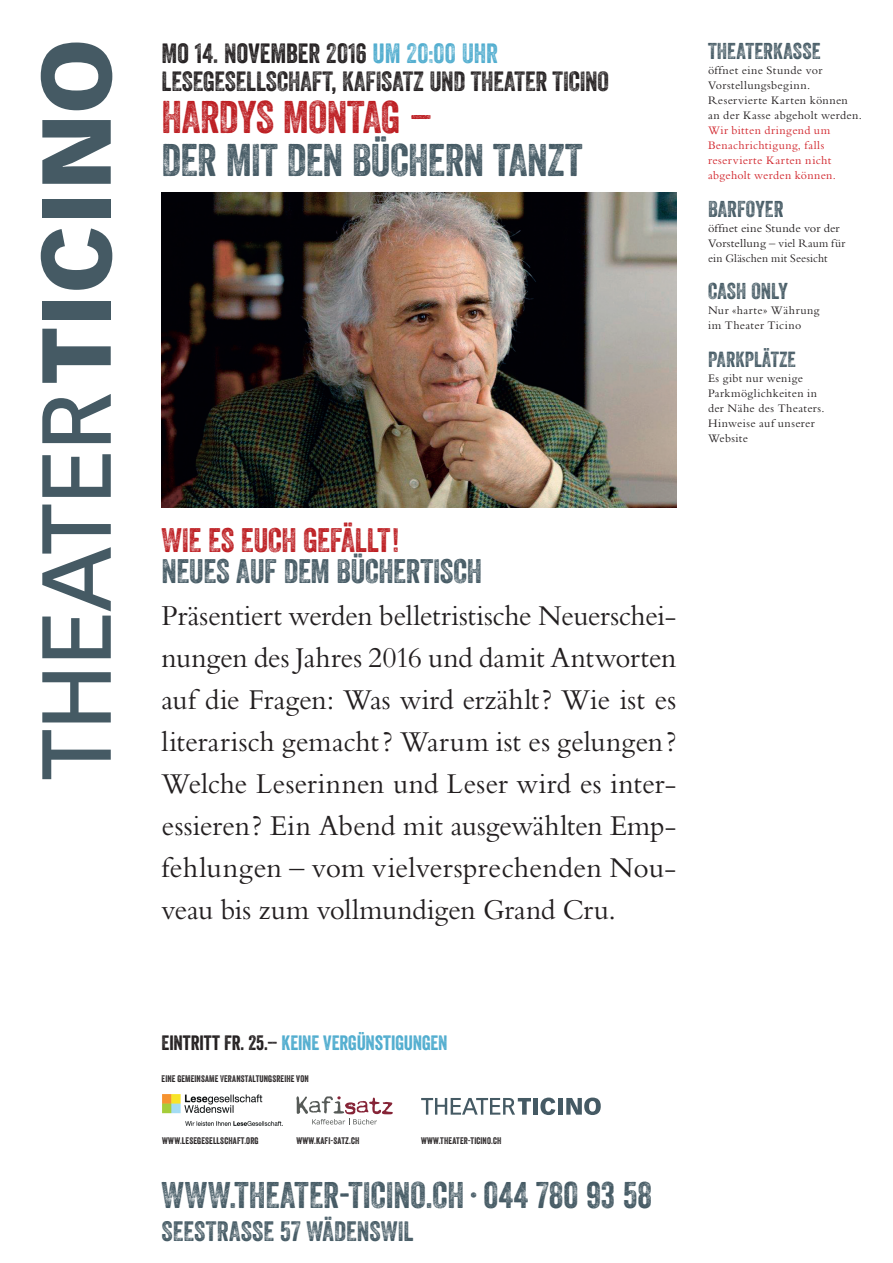
<style>
.page{position:relative;width:893px;height:1263px;background:#fff}
.page>*{position:absolute;margin:0;border:0;box-sizing:border-box;transform-origin:0 0}
.t1{font:44.4px "Veneer Two";letter-spacing:-.015em;color:#455a64}
.t2{font:44.4px "Veneer Two";letter-spacing:-.015em;color:#bd1e22}
.t3{font:36px "Veneer Two";letter-spacing:.005em;color:#455a64}
.t4{font:33px "Veneer Two";letter-spacing:-.01em;color:#455a64}
.t5{font:33px "Veneer Two";letter-spacing:-.01em;color:#bd1e22}
.t6{font:30px/42px "Bembo";color:#231f20;text-align:justify}
.t7{font:27.15px "Veneer Two";letter-spacing:.005em;color:#455a64}
.t8{font:27px/28.2px "Veneer Two";letter-spacing:-.005em;color:#231f20}
.t9{font:22.2px "Veneer Two";letter-spacing:.005em;color:#455a64}
.t10{font:21.15px "Veneer Two";color:#455a64}
.t11{font:20.1px "Veneer";letter-spacing:-.01em;color:#51adcf}
.t12{font:12px/15px "Bembo";letter-spacing:.025em;color:#231f20}
.t13{font:12px/15px "Bembo";letter-spacing:.03em;color:#d1232a}
.t14{font:12px/15px "Bembo";letter-spacing:.025em;color:#231f20;scale:1.04 1}
.t15{font:9.3px "Veneer Two";letter-spacing:.015em;color:#231f20}
.s1{color:#51adcf}
.s2{color:#231f20}
</style>
<div class="page">
<svg style="left:42px;top:730px;width:69px;height:49px"></svg>
<svg style="left:42px;top:672px;width:69px;height:50px"></svg>
<svg style="left:42px;top:504px;width:69px;height:154px"></svg>
<svg style="left:42px;top:454px;width:69px;height:43px"></svg>
<svg style="left:42px;top:394px;width:69px;height:49px"></svg>
<svg style="left:42px;top:329px;width:69px;height:54px"></svg>
<div style="left:42px;top:301px;width:69px;height:19px;background:#455a64"></div>
<svg style="left:41px;top:228px;width:71px;height:62px"></svg>
<div style="left:42px;top:199px;width:69px;height:19px;background:#455a64"></div>
<svg style="left:42px;top:120px;width:69px;height:64px"></svg>
<svg style="left:41px;top:43px;width:71px;height:67px"></svg>
<img style="left:162px;top:193px;width:514px;height:314px">
<svg style="left:421px;top:1098px;width:110px;height:17px"></svg>
<div style="left:533px;top:1098px;width:5px;height:17px;background:#455a64"></div>
<svg style="left:540px;top:1097px;width:15px;height:18px"></svg>
<div style="left:558px;top:1098px;width:5px;height:17px;background:#455a64"></div>
<svg style="left:566px;top:1097px;width:35px;height:18px"></svg>
<svg style="left:296px;top:1096px;width:97px;height:29px"></svg>
<img style="left:162px;top:1094px;width:120px;height:31px">
<p class="t8" style="left:162px;top:39px;width:449px">MO 14. NOVEMBER 2016 <span class="s1">UM 20:00 UHR<br></span>LESEGESELLSCHAFT, KAFISATZ UND THEATER TICINO</p>
<h1 class="t2" style="left:162px;top:90px;width:273px">HARDYS MONTAG –</h1>
<h1 class="t1" style="left:162px;top:132px;width:422px">DER MIT DEN BÜCHERN TANZT</h1>
<p class="t9" style="left:708px;top:38px;width:114px">THEATERKASSE</p>
<p class="t12" style="left:708px;top:63px;width:156px">öffnet eine Stunde vor<br>Vorstellungsbeginn.<br>Reservierte Karten können an der Kasse abgeholt werden.</p>
<p class="t13" style="left:708px;top:123px;width:129px">Wir bitten dringend um<br>Benachrichtigung, falls reservierte Karten nicht abgeholt werden können.</p>
<p class="t9" style="left:708px;top:195px;width:77px">BARFOYER</p>
<p class="t14" style="left:708px;top:220px;width:133px">öffnet eine Stunde vor der<br>Vorstellung – viel Raum für ein Gläschen mit Seesicht</p>
<p class="t9" style="left:708px;top:278px;width:81px">CASH ONLY</p>
<p class="t12" style="left:708px;top:303px;width:113px">Nur «harte» Währung im Theater Ticino</p>
<p class="t10" style="left:708px;top:346px;width:89px">PARKPLÄTZE</p>
<p class="t12" style="left:708px;top:370px;width:118px">Es gibt nur wenige<br>Parkmöglichkeiten in der Nähe des Theaters.<br>Hinweise auf unserer<br>Website</p>
<p class="t5" style="left:162px;top:520px;width:240px">WIE ES EUCH GEFÄLLT!</p>
<p class="t4" style="left:162px;top:551px;width:322px">NEUES AUF DEM BÜCHERTISCH</p>
<p class="t6" style="left:162px;top:594px;width:516px">Präsentiert werden belletristische Neuerschei&shy;nungen des Jahres 2016 und damit Antworten auf die Fragen: Was wird erzählt? Wie ist es literarisch gemacht? Warum ist es gelungen?<br>Welche Leserinnen und Leser wird es inter&shy;essieren? Ein Abend mit ausgewählten Emp&shy;fehlungen – vom vielversprechenden Nou&shy;veau bis zum vollmundigen Grand Cru.</p>
<p class="t11" style="left:162px;top:1031px;width:288px"><span class="s2">EINTRITT FR. 25.–</span> KEINE VERGÜNSTIGUNGEN</p>
<p class="t15" style="left:162px;top:1073px;width:149px">EINE GEMEINSAME VERANSTALTUNGSREIHE VON</p>
<p class="t15" style="left:162px;top:1135px;width:98px">WWW.LESEGESELLSCHAFT.ORG</p>
<p class="t15" style="left:296px;top:1135px;width:64px">WWW.KAFI-SATZ.CH</p>
<p class="t15" style="left:421px;top:1135px;width:82px">WWW.THEATER-TICINO.CH</p>
<p class="t3" style="left:162px;top:1173px;width:492px">WWW.THEATER-TICINO.CH · 044 780 93 58</p>
<p class="t7" style="left:162px;top:1214px;width:254px">SEESTRASSE 57 WÄDENSWIL</p>
</div>
